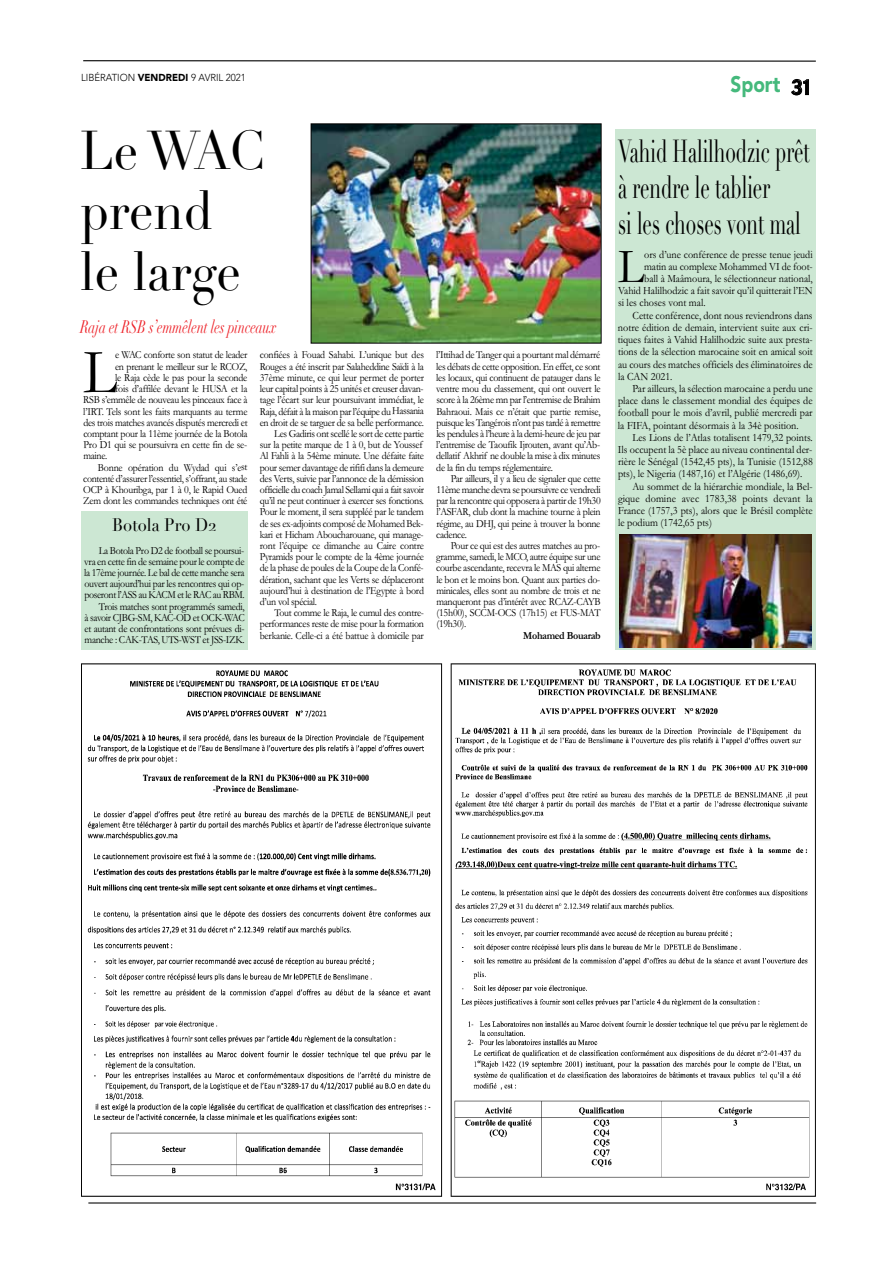
<style>
.page{position:relative;width:893px;height:1263px;background:#fff}
.page>*{position:absolute;margin:0;border:0;box-sizing:border-box;transform-origin:0 0}
.t1{font:64.35px "Garamond";color:#000;scale:.91 1}
.t2{font:53.7px/60.4px "Didot";color:#000;scale:.91 1}
.t3{font:49.95px "Garamond";color:#000;scale:.91 1}
.t4{font:31.35px/35.8px "Didot";color:#000;scale:.6 1}
.t5{font:900 22.35px "Avenir";color:#45b97c;scale:.85 1}
.t6{font:20.1px "Charcoal";color:#000;scale:.95 1}
.t7{font:italic 17.85px "Didot";color:#ed1d24;scale:.72 1}
.t8{font:17.85px "Didot";color:#000;scale:.91 1}
.t9{font:11.25px/12.1px "Garamond";color:#000;text-align:right;scale:.91 1}
.t10{font:10.95px/11.2px "Garamond";letter-spacing:-.03em;color:#000;scale:.91 1}
.t11{font:700 10.95px "Garamond";color:#000;scale:.91 1}
.t12{font:300 10.05px "Avenir";color:#000;scale:.95 1}
.s1{font-weight:900}
</style>
<div class="page">
<svg style="left:791px;top:79px;width:18px;height:16px"></svg>
<hr style="left:83px;top:60px;width:733px;height:2px;background:#000">
<img style="left:313px;top:126px;width:286px;height:215px">
<div style="left:311px;top:124px;width:290px;height:219px;border:1px solid #000"></div>
<div style="left:615px;top:129px;width:201px;height:520px;background:#cce7d3"></div>
<div style="left:81px;top:511px;width:166px;height:138px;background:#cce7d3"></div>
<img style="left:619px;top:535px;width:192px;height:112px">
<img style="left:81px;top:663px;width:736px;height:541px">
<p class="t12" style="left:81px;top:71px;width:175px">LIBÉRATION <span class="s1">VENDREDI</span> 9 AVRIL 2021</p>
<h3 class="t5" style="left:730px;top:65px;width:60px">Sport</h3>
<h3 class="t6" style="left:791px;top:74px;width:25px">31</h3>
<h2 class="t2" style="left:80px;top:121px;width:204px">Le WAC prend le large</h2>
<h3 class="t7" style="left:80px;top:316px;width:275px">Raja et RSB ’s emmêlent les pinceaux</h3>
<h3 class="t4" style="left:618px;top:134px;width:321px">Vahid Halilhodzic prêt à rendre le tablier<br>si les choses vont mal</h3>
<p class="t9" style="left:644px;top:248px;width:187px">ors ’d une conférence de presse tenue jeudi</p>
<h3 class="t3" style="left:618px;top:236px;width:30px">L</h3>
<p class="t9" style="left:618px;top:254px;width:215px;line-height:24.5px">matin au complexe Mohammed VI de foot-<br>Vahid Halilhodzic a fait savoir qu i l’ quitterait ’l EN</p>
<p class="t9" style="left:632px;top:297px;width:199px;text-align:left;text-indent:-15px">si les choses vont mal.<br>Cette conférence, dont nous reviendrons dans</p>
<p class="t9" style="left:618px;top:346px;width:215px">tions de la sélection marocaine soit en amical soit</p>
<p class="t9" style="left:644px;top:272px;width:187px">ball à Maâmoura, le sélectionneur national,</p>
<p class="t9" style="left:618px;top:321px;width:215px">notre édition de demain, intervient suite aux cri-</p>
<p class="t9" style="left:618px;top:358px;width:215px;text-align:left">au cours des matches officiels des éliminatoires de la CAN 2021.</p>
<p class="t9" style="left:618px;top:382px;width:215px;text-align:justify;text-indent:15px">Par ailleurs l a, sélection marocaine a perdu une place dans le classement mondial des équipes de football pour le mois ’d avril, publié mercredi par la FIFA, pointant désormais à la 34è position.</p>
<p class="t9" style="left:618px;top:425px;width:215px;line-height:24.5px">Les Lions de ’l Atlas totalisent 1479,32 points. rière le Sénégal (1542,45 pts ,) la Tunisie )1512,88</p>
<p class="t9" style="left:618px;top:333px;width:216px">tiques faites à Vahid Halilhodzic suite aux presta-</p>
<p class="t10" style="left:260px;top:349px;width:182px;text-align:justify">confiées à Fouad Sahabi ’ L. unique but des Rouges a été inscrit par Salaheddine Saïdi à la 37ème minute, ce qui leur permet de porter</p>
<p class="t10" style="left:260px;top:394px;width:182px">tage ’l écart sur leur poursuivant immédiat, le</p>
<p class="t10" style="left:115px;top:349px;width:147px">e WAC conforte son statut de leader</p>
<p class="t10" style="left:436px;top:349px;width:182px;text-align:justify">’l Ittihad de Tanger qui a pourtant mal démarré les débats de cette opposition. En effet, ce sont les locaux, qui continuent de patauger dans le ventre mou du classement, qui ont ouvert le score à la 26ème mn par l’entremise de Brahim Bahraoui. Mais ce ’n était que partie remise, puisque les Tangérois ’n ont pas tardé à remettre les pendules ’ là heure à la demi-heure de jeu par</p>
<p class="t10" style="left:436px;top:450px;width:182px">dellatif Akhrif ne double la mise à dix minutes</p>
<h1 class="t1" style="left:83px;top:333px;width:38px">L</h1>
<p class="t10" style="left:83px;top:360px;width:182px;text-align:right">en prenant le meilleur sur le RCOZ,<br>le Raja cède le pas pour la seconde<br>fois ’d affilée devant le HUSA et la<br>RSB ’s emmêle de nouveau les pinceaux face à ’l IRT. Tels sont les faits marquants au terme des trois matches avancés disputés mercredi et comptant pour la 11ème journée de la Botola</p>
<p class="t10" style="left:83px;top:450px;width:28px">maine.</p>
<p class="t10" style="left:260px;top:377px;width:182px;line-height:22.4px">leur capital points à 25 unités et creuser davan-<br>Raja, défait à la maison par l’équipe du Hassania</p>
<p class="t10" style="left:260px;top:416px;width:182px;text-align:right">en droit de se targuer de sa belle performance.<br>Les Gadiris ont scellé le sort de cette partie<br>sur la petite marque de 1 à 0, but de Youssef Al Fahli à la 54ème minute. Une défaite faite pour semer davantage de rififi dans la demeure des Verts, suivie par ’l annonce de la démission officielle du coach Jamal Sellami qui a fait savoir qu i l’ ne peut continuer à exercer ses fonctions.<br>Pour le moment i l, sera suppléé par le tandem</p>
<p class="t10" style="left:260px;top:540px;width:182px">ront ’l équipe ce dimanche au Caire contre</p>
<p class="t10" style="left:436px;top:433px;width:182px;line-height:22.4px">’l entremise de Taoufik Ijrouten, avant qu’Ab&shy;de la fin du temps réglementaire.</p>
<p class="t10" style="left:436px;top:472px;width:182px;text-align:justify;text-indent:15px">Par ailleurs ayi l, lieu de signaler que cette 11ème manche devra se poursuivre ce vendredi par la rencontre qui opposera à partir de 19h30 ’l ASFAR, club dont la machine tourne à plein régime, au DHJ, qui peine à trouver la bonne cadence.</p>
<p class="t10" style="left:436px;top:551px;width:182px">gramme, samedi l e, MCO, autre équipe sur une</p>
<p class="t10" style="left:83px;top:433px;width:182px;line-height:22.4px;text-align:right">Pro D1 qui se poursuivra en cette fin de se-’s est</p>
<p class="t9" style="left:618px;top:443px;width:215px">Ils occupent la è5 place au niveau continental der-</p>
<p class="t9" style="left:618px;top:468px;width:204px">pts ,) le Nigeria (1487,16) et ’l Algérie )1486,69 .(</p>
<p class="t9" style="left:806px;top:492px;width:9px">la</p>
<p class="t10" style="left:169px;top:461px;width:12px">du</p>
<p class="t10" style="left:184px;top:461px;width:30px">Wydad</p>
<p class="t10" style="left:128px;top:461px;width:41px">opération</p>
<p class="t10" style="left:215px;top:461px;width:14px">qui</p>
<p class="t10" style="left:83px;top:461px;width:182px;text-indent:15px">Bonne<br>contenté ’d assurer l’essentiel ’s, offrant, au stade OCP à Khouribga, par 1 à 0, le Rapid Oued Zem dont les commandes techniques ont été</p>
<p class="t9" style="left:618px;top:474px;width:215px;line-height:24.5px">Au sommet de la hiérarchie mondiale, la Bel-<br>France (1757,3 pts ,) alors que le Brésil complète</p>
<p class="t9" style="left:645px;top:492px;width:35px">domine</p>
<p class="t9" style="left:773px;top:492px;width:31px">devant</p>
<p class="t9" style="left:618px;top:492px;width:25px">gique</p>
<p class="t9" style="left:742px;top:492px;width:29px">points</p>
<p class="t9" style="left:705px;top:492px;width:36px">1783,38</p>
<p class="t9" style="left:682px;top:492px;width:21px">avec</p>
<h3 class="t8" style="left:112px;top:514px;width:116px">Botola Pro D2</h3>
<p class="t9" style="left:618px;top:516px;width:105px">le podium (1742,65 pts)</p>
<p class="t10" style="left:84px;top:556px;width:178px">vra en cette fin de semaine pour le compte de</p>
<p class="t10" style="left:260px;top:517px;width:182px">de ses ex-adjoints composé de Mohamed Bek-</p>
<p class="t10" style="left:260px;top:545px;width:182px;line-height:22.4px">Pyramids pour le compte de la 4ème journée dération, sachant que les Verts se déplaceront</p>
<p class="t10" style="left:260px;top:528px;width:182px">kari et Hicham Aboucharouane, qui manage-</p>
<p class="t10" style="left:436px;top:534px;width:182px;line-height:22.4px;text-align:justify;text-indent:14px">Pour ce qui est des autres matches au pro&shy;courbe ascendante, recevra le MAS qui alterne minicales, elles sont au nombre de trois et ne</p>
<p class="t10" style="left:84px;top:539px;width:178px;line-height:22.4px;text-align:justify;text-indent:14px">La Botola Pro D2 de football se poursui&shy;la 17ème journée. Le bal de cette manche sera poseront l’ASS au KACM et le RAC au RBM.</p>
<p class="t10" style="left:260px;top:557px;width:182px;line-height:22.4px">de la phase de poules de la Coupe de la Confé&shy;aujourd’hui à destination de ’l Egypte à bord</p>
<p class="t10" style="left:260px;top:590px;width:182px;line-height:22.4px">u n’d vol spécial.<br>performances reste de mise pour la formation</p>
<p class="t10" style="left:436px;top:568px;width:182px;line-height:22.4px">le bon et le moins bon. Quant aux parties do&shy;manqueront pas ’d intérêt avec RCAZ-CAYB</p>
<p class="t10" style="left:436px;top:607px;width:182px">(15h00 ,) SCCM-OCS (17h15) et FUS-MAT (19h30 .(</p>
<p class="t11" style="left:523px;top:628px;width:87px">Mohamed Bouarab</p>
<p class="t10" style="left:84px;top:572px;width:178px;line-height:22.4px;text-align:right">ouvert aujourd’hui par les rencontres qui op-<br>Trois matches sont programmés samedi,</p>
<p class="t10" style="left:84px;top:606px;width:178px;line-height:22.4px">à savoir CJBG-SM, KAC-OD et OCK-WAC manche : CAK-TAS, UTS-WST et JSS-IZK.</p>
<p class="t10" style="left:260px;top:601px;width:182px;line-height:22.4px;text-align:right">Tout comme le Raja l e, cumul des contre&shy;berkanie. Celle-ci a été battue à domicile par</p>
<p class="t10" style="left:85px;top:623px;width:177px">et autant de confrontations sont prévues di-</p>
</div>
